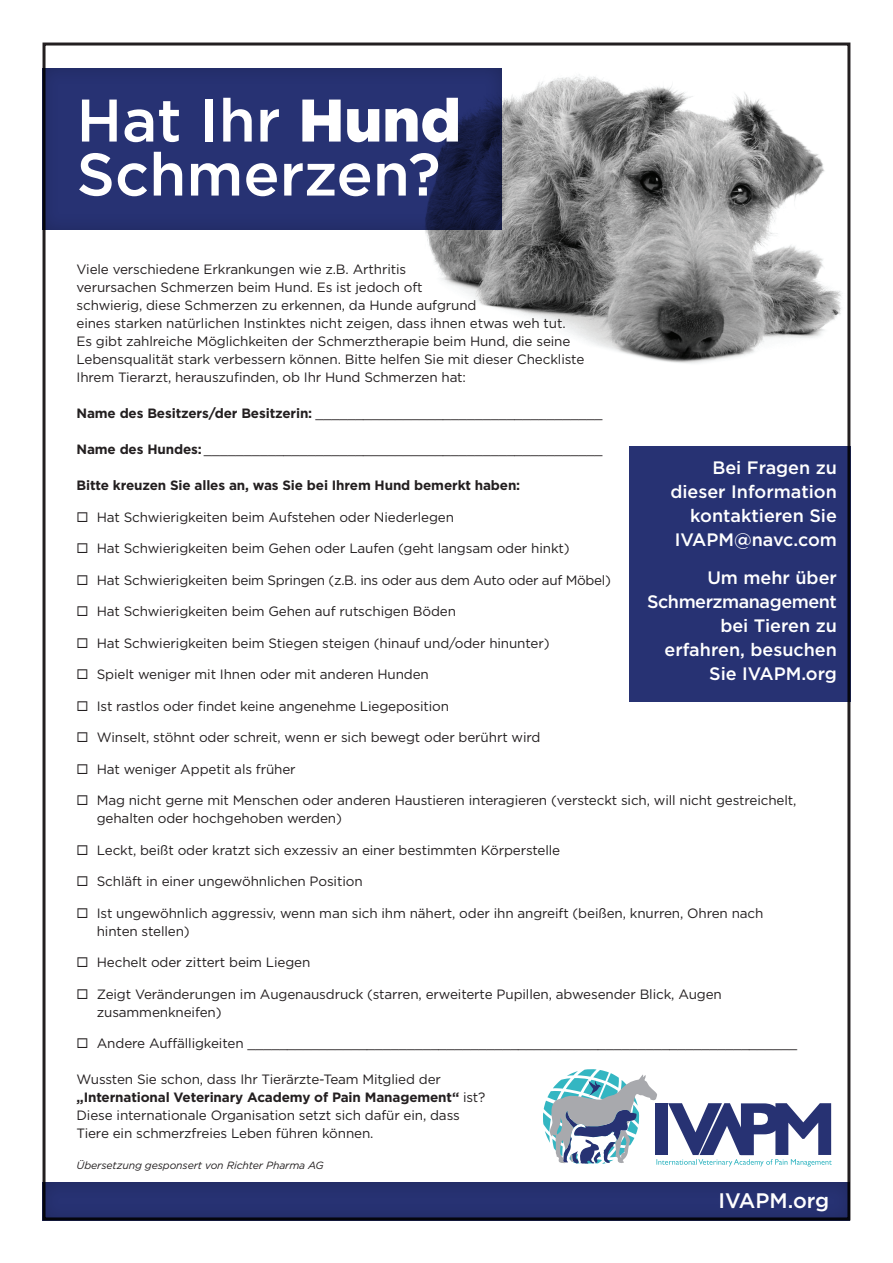
<style>
.page{position:relative;width:893px;height:1263px;background:#fff}
.page>*{position:absolute;margin:0;border:0;box-sizing:border-box;transform-origin:0 0}
.t1{font:500 60px/54px "Gotham";color:#fff}
.t2{font:500 21px "Gotham";color:#fff}
.t3{font:500 18px/24px "Gotham";color:#fff;text-align:right}
.t4{font:13.5px/18px "Gotham";letter-spacing:-.01em;color:#231f20}
.t5{font:700 13.5px "Gotham";letter-spacing:-.01em;color:#231f20}
.t6{font:italic 10.5px "Gotham";letter-spacing:-.01em;color:#231f20}
.s1{font-weight:900}
.s2{font-weight:700}
</style>
<div class="page">
<svg style="left:42px;top:1176px;width:809px;height:45px;background:#3f487a"></svg>
<svg style="left:543px;top:1069px;width:289px;height:97px"></svg>
<img style="left:425px;top:74px;width:416px;height:290px">
<svg style="left:42px;top:62px;width:461px;height:169px;background:#2d3772"></svg>
<div style="left:629px;top:446px;width:221px;height:256px;background:#273273"></div>
<h1 class="t1" style="left:77px;top:97px;width:386px">Hat Ihr <span class="s1">Hund<br></span>Schmerzen?</h1>
<p class="t4" style="left:77px;top:261px;width:509px">Viele verschiedene Erkrankungen wie z.B. Arthritis<br>verursachen Schmerzen beim Hund. Es ist jedoch oft<br>schwierig, diese Schmerzen zu erkennen, da Hunde aufgrund<br>eines starken natürlichen Instinktes nicht zeigen, dass ihnen etwas weh tut.<br>Es gibt zahlreiche Möglichkeiten der Schmerztherapie beim Hund, die seine Lebensqualität stark verbessern können. Bitte helfen Sie mit dieser Checkliste Ihrem Tierarzt, herauszufinden, ob Ihr Hund Schmerzen hat:</p>
<p class="t4" style="left:77px;top:405px;width:527px"><span class="s2">Name des Besitzers/der Besitzerin:</span> ____________________________________</p>
<p class="t4" style="left:77px;top:441px;width:527px"><span class="s2">Name des Hundes:</span> __________________________________________________</p>
<p class="t5" style="left:77px;top:480px;width:445px">Bitte kreuzen Sie alles an, was Sie bei Ihrem Hund bemerkt haben:</p>
<p class="t4" style="left:77px;top:509px;width:379px">◻ Hat Schwierigkeiten beim Aufstehen oder Niederlegen</p>
<p class="t4" style="left:77px;top:540px;width:495px">◻ Hat Schwierigkeiten beim Gehen oder Laufen (geht langsam oder hinkt)</p>
<p class="t4" style="left:77px;top:572px;width:536px">◻ Hat Schwierigkeiten beim Springen (z.B. ins oder aus dem Auto oder auf Möbel)</p>
<p class="t4" style="left:77px;top:603px;width:381px">◻ Hat Schwierigkeiten beim Gehen auf rutschigen Böden</p>
<p class="t4" style="left:77px;top:635px;width:475px">◻ Hat Schwierigkeiten beim Stiegen steigen (hinauf und/oder hinunter)</p>
<p class="t4" style="left:77px;top:666px;width:354px">◻ Spielt weniger mit Ihnen oder mit anderen Hunden</p>
<p class="t4" style="left:77px;top:698px;width:374px">◻ Ist rastlos oder findet keine angenehme Liegeposition</p>
<p class="t4" style="left:77px;top:729px;width:465px">◻ Winselt, stöhnt oder schreit, wenn er sich bewegt oder berührt wird</p>
<p class="t4" style="left:77px;top:761px;width:221px">◻ Hat weniger Appetit als früher</p>
<p class="t4" style="left:97px;top:792px;width:701px;text-indent:-20px">◻ Mag nicht gerne mit Menschen oder anderen Haustieren interagieren (versteckt sich, will nicht gestreichelt, gehalten oder hochgehoben werden)</p>
<p class="t4" style="left:77px;top:842px;width:485px">◻ Leckt, beißt oder kratzt sich exzessiv an einer bestimmten Körperstelle</p>
<p class="t4" style="left:77px;top:873px;width:288px">◻ Schläft in einer ungewöhnlichen Position</p>
<p class="t4" style="left:97px;top:905px;width:668px;text-indent:-20px">◻ Ist ungewöhnlich aggressiv, wenn man sich ihm nähert, oder ihn angreift (beißen, knurren, Ohren nach hinten stellen)</p>
<p class="t4" style="left:77px;top:954px;width:235px">◻ Hechelt oder zittert beim Liegen</p>
<p class="t4" style="left:97px;top:986px;width:627px;text-indent:-20px">◻ Zeigt Veränderungen im Augenausdruck (starren, erweiterte Pupillen, abwesender Blick, Augen zusammenkneifen)</p>
<p class="t4" style="left:77px;top:1035px;width:722px">◻ Andere Auffälligkeiten _____________________________________________________________________</p>
<p class="t4" style="left:77px;top:1071px;width:410px">Wussten Sie schon, dass Ihr Tierärzte-Team Mitglied der <span class="s2">„International Veterinary Academy of Pain Management“</span> ist?<br>Diese internationale Organisation setzt sich dafür ein, dass Tiere ein schmerzfreies Leben führen können.</p>
<p class="t6" style="left:77px;top:1160px;width:249px">Übersetzung gesponsert von Richter Pharma AG</p>
<h3 class="t3" style="left:670px;top:457px;width:168px">Bei Fragen zu dieser Information kontaktieren Sie<br>IVAPM@navc.com</h3>
<h3 class="t3" style="left:647px;top:566px;width:191px">Um mehr über<br>Schmerzmanagement bei Tieren zu erfahren, besuchen<br>Sie IVAPM.org</h3>
<h2 class="t2" style="left:719px;top:1191px;width:112px">IVAPM.org</h2>
</div>
